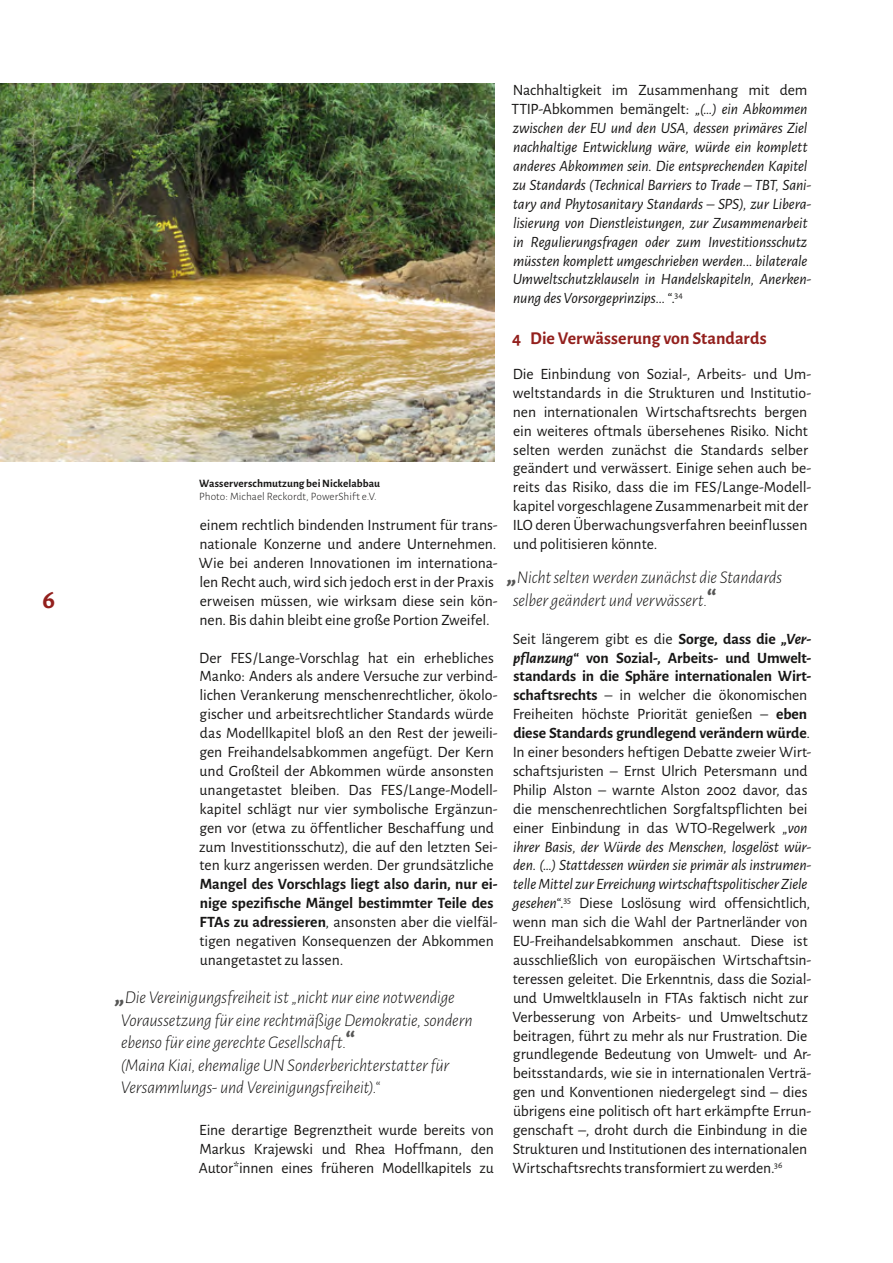
<style>
.page{position:relative;width:893px;height:1263px;background:#fff}
.page>*{position:absolute;margin:0;border:0;box-sizing:border-box;transform-origin:0 0}
.t1{font:700 27px "Alegreya";color:#93201d}
.t2{font:italic 300 18px/22.5px "Alegreya Sans";letter-spacing:-.01em;color:#181716}
.t3{font:700 18px "Alegreya Sans";color:#93201d}
.t4{font:15.75px/18.9px "Alegreya Sans";letter-spacing:-.005em;color:#181716}
.t5{font:italic 15.75px/18.9px "Alegreya Sans";letter-spacing:-.01em;color:#181716}
.t6{font:700 15.75px/18.9px "Alegreya Sans";letter-spacing:-.005em;color:#181716}
.t7{font:300 11.25px "Alegreya Sans";letter-spacing:.005em;color:#181716}
.t8{font:700 11.25px "Alegreya Sans";letter-spacing:.005em;color:#181716}
.s1{font-weight:400}
.s2{font-weight:700;font-size:27px;color:#565655}
.s3{font-style:normal}
.s4{font-weight:700}
.s5{font-weight:700;font-style:italic}
.s6{font-style:italic}
</style>
<div class="page">
<img style="left:0;top:84px;width:495px;height:377px">
<h1 class="t1" style="left:43px;top:582px;width:14px">6</h1>
<p class="t8" style="left:199px;top:476px;width:182px">Wasserverschmutzung bei Nickelabbau</p>
<p class="t7" style="left:199px;top:489px;width:179px">Photo: Michael Reckordt, PowerShift e.V.</p>
<p class="t4" style="left:199px;top:515px;width:300px">einem rechtlich bindenden Instrument für trans&shy;nationale Konzerne und andere Unternehmen.<br>Wie bei anderen Innovationen im internationa&shy;len Recht auch, wird sich jedoch erst in der Praxis erweisen müssen, wie wirksam diese sein kön&shy;nen. Bis dahin bleibt eine große Portion Zweifel.</p>
<p class="t4" style="left:199px;top:647px;width:300px">Der FES/Lange-Vorschlag hat ein erhebliches Manko: Anders als andere Versuche zur verbind&shy;lichen Verankerung menschenrechtlicher, ökolo&shy;gischer und arbeitsrechtlicher Standards würde das Modellkapitel bloß an den Rest der jeweili&shy;gen Freihandelsabkommen angefügt. Der Kern und Großteil der Abkommen würde ansonsten unangetastet bleiben. Das FES/Lange-Modell&shy;kapitel schlägt nur vier symbolische Ergänzun&shy;gen vor (etwa zu öffentlicher Beschaffung und zum Investitionsschutz), die auf den letzten Sei&shy;ten kurz angerissen werden. Der grundsätzliche</p>
<p class="t6" style="left:199px;top:874px;width:300px">Mangel des Vorschlags liegt also darin, nur ei&shy;nige spezifische Mängel bestimmter Teile des FTAs zu adressieren<span class="s1">, ansonsten aber die vielfäl&shy;tigen negativen Konsequenzen der Abkommen unangetastet zu lassen.</span></p>
<p class="t2" style="left:121px;top:985px;width:353px;text-indent:-6px"><span class="s2">„</span>Die Vereinigungsfreiheit ist „nicht nur eine notwendige Voraussetzung für eine rechtmäßige Demokratie, sondern ebenso für eine gerechte Gesellschaft.<span class="s2">“<br></span>(Maina Kiai, ehemalige UN Sonderberichterstatter für Versammlungs- und Vereinigungsfreiheit).“</p>
<p class="t4" style="left:199px;top:1120px;width:297px;text-align:justify">Eine derartige Begrenztheit wurde bereits von Markus Krajewski und Rhea Hoffmann, den Autor*innen eines früheren Modellkapitels zu</p>
<p class="t5" style="left:511px;top:80px;width:301px"><span class="s3">Nachhaltigkeit im Zusammenhang mit dem TTIP-Abkommen bemängelt:</span> „(…) ein Abkommen zwischen der EU und den USA, dessen primäres Ziel nachhaltige Entwicklung wäre, würde ein komplett anderes Abkommen sein. Die entsprechenden Kapitel zu Standards (Technical Barriers to Trade – TBT, Sani&shy;tary and Phytosanitary Standards – SPS), zur Libera&shy;lisierung von Dienstleistungen, zur Zusammenarbeit in Regulierungsfragen oder zum Investitionsschutz müssten komplett umgeschrieben werden... bilaterale Umweltschutzklauseln in Handelskapiteln, Anerken&shy;nung des Vorsorgeprinzips... “<span class="s3">.</span><sup>34</sup></p>
<p class="t3" style="left:512px;top:325px;width:256px">4 Die Verwässerung von Standards</p>
<p class="t4" style="left:513px;top:364px;width:300px">Die Einbindung von Sozial-, Arbeits- und Um&shy;weltstandards in die Strukturen und Institutio&shy;nen internationalen Wirtschaftsrechts bergen ein weiteres oftmals übersehenes Risiko. Nicht selten werden zunächst die Standards selber geändert und verwässert. Einige sehen auch be&shy;reits das Risiko, dass die im FES/Lange-Modell&shy;kapitel vorgeschlagene Zusammenarbeit mit der ILO deren Überwachungsverfahren beeinflussen und politisieren könnte.</p>
<p class="t2" style="left:513px;top:566px;width:271px;text-indent:-6px"><span class="s2">„</span>Nicht selten werden zunächst die Standards selber geändert und verwässert.<span class="s2">“</span></p>
<p class="t4" style="left:512px;top:628px;width:300px">Seit längerem gibt es die <span class="s4">Sorge, dass die</span> <span class="s5">„Ver&shy;pflanzung“</span> <span class="s4">von Sozial-, Arbeits- und Umwelt&shy;standards in die Sphäre internationalen Wirt&shy;schaftsrechts</span> – in welcher die ökonomischen Freiheiten höchste Priorität genießen – <span class="s4">eben diese Standards grundlegend verändern würde</span>.<br>In einer besonders heftigen Debatte zweier Wirt&shy;schaftsjuristen – Ernst Ulrich Petersmann und Philip Alston – warnte Alston 2002 davor, das die menschenrechtlichen Sorgfaltspflichten bei einer Einbindung in das WTO-Regelwerk <span class="s6">„von ihrer Basis, der Würde des Menschen, losgelöst wür&shy;den. (…) Stattdessen würden sie primär als instrumen&shy;telle Mittel zur Erreichung wirtschaftspolitischer Ziele gesehen“</span>.<sup>35</sup> Diese Loslösung wird offensichtlich, wenn man sich die Wahl der Partnerländer von EU-Freihandelsabkommen anschaut. Diese ist ausschließlich von europäischen Wirtschaftsin&shy;teressen geleitet. Die Erkenntnis, dass die Sozial&shy;und Umweltklauseln in FTAs faktisch nicht zur Verbesserung von Arbeits- und Umweltschutz beitragen, führt zu mehr als nur Frustration. Die grundlegende Bedeutung von Umwelt- und Ar&shy;beitsstandards, wie sie in internationalen Verträ&shy;gen und Konventionen niedergelegt sind – dies übrigens eine politisch oft hart erkämpfte Errun&shy;genschaft –, droht durch die Einbindung in die Strukturen und Institutionen des internationalen Wirtschaftsrechts transformiert zu werden.<sup>36</sup></p>
</div>
